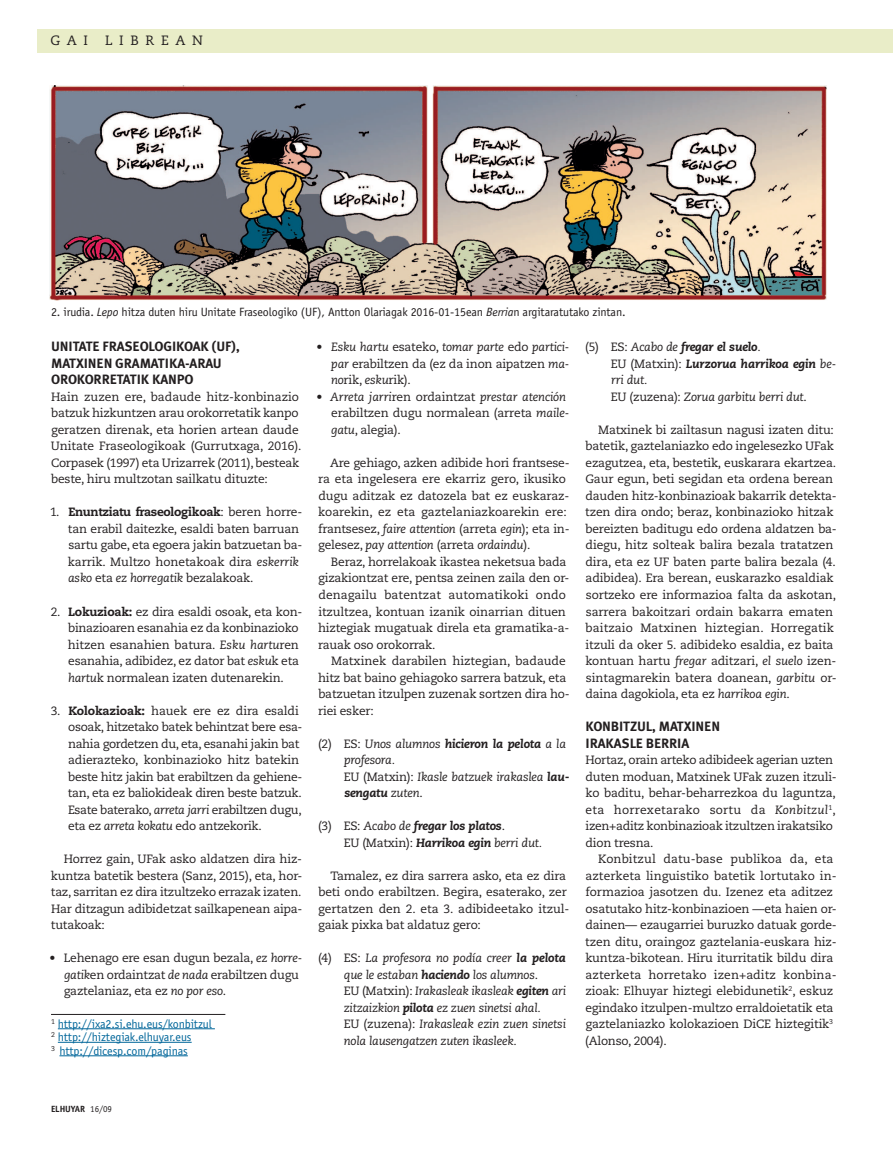
<style>
.page{position:relative;width:893px;height:1149px;background:#fff}
.page>*{position:absolute;margin:0;border:0;box-sizing:border-box;transform-origin:0 0}
.t1{font:700 13.5px/16.5px "Meta Plus";letter-spacing:-.01em;color:#231f20}
.t2{font:13.5px "Caecilia LT Std";letter-spacing:.49em;color:#231f20}
.t3{font:12px/16.5px "Caecilia LT Std";letter-spacing:-.02em;color:#231f20}
.t4{font:italic 12px/16.5px "Caecilia LT Std";letter-spacing:-.02em;color:#231f20}
.t5{font:12px "Officina Sans Std";letter-spacing:-.01em;color:#231f20}
.t6{font:12px/13.5px "Officina Sans Std";letter-spacing:-.01em;color:#01669a}
.t7{font:italic 800 12px/16.5px "Caecilia LT Std";letter-spacing:-.02em;color:#231f20}
.t8{font:700 9px "Officina Sans Std";letter-spacing:-.01em;color:#231f20}
.s1{font-style:italic}
.s2{font-weight:800}
.s3{font-style:normal}
.s4{font-weight:400;font-style:normal}
.s5{font-weight:400}
</style>
<div class="page">
<div style="left:37px;top:29px;width:856px;height:23px;background:#e9edc8"></div>
<img style="left:50px;top:85px;width:777px;height:215px">
<hr style="left:51px;top:1013px;width:174px;height:1px;background:#231f20">
<hr style="left:58px;top:1028px;width:157px;height:1px;background:#01669a">
<hr style="left:58px;top:1041px;width:134px;height:1px;background:#01669a">
<hr style="left:59px;top:1055px;width:129px;height:1px;background:#01669a">
<p class="t2" style="left:51px;top:33px;width:39px">GAI</p>
<p class="t2" style="left:105px;top:33px;width:99px">LIBREAN</p>
<p class="t5" style="left:51px;top:305px;width:576px">2. irudia. <span class="s1">Lepo</span> hitza duten hiru Unitate Fraseologiko (UF), Antton Olariagak 2016-01-15ean <span class="s1">Berria</span>n argitaratutako zintan.</p>
<p class="t1" style="left:51px;top:338px;width:190px">U NITATE FRASEOLOGIKOAK (U F),<br>MATXINEN GRAMATIKA-ARAU<br>OROKORRETATIK KANPO</p>
<p class="t3" style="left:51px;top:388px;width:252px">Hain zuzen ere, badaude hitz-konbinazio batzuk hizkuntzen arau orokorretatik kanpo geratzen direnak, eta horien artean daude Unitate Fraseologikoak (Gurrutxaga, 2016).<br>Corpasek (1997) eta Urizarrek (2011), besteak beste, hiru multzotan sailkatu dituzte:</p>
<p class="t3" style="left:68px;top:504px;width:236px;text-indent:-18px">1. <span class="s2">Enuntziatu fraseologikoak</span>: beren horre&shy;tan erabil daitezke, esaldi baten barruan sartu gabe, eta egoera jakin batzuetan ba&shy;karrik. Multzo honetakoak dira <span class="s1">eskerrik asko</span> eta <span class="s1">ez horregatik</span> bezalakoak.</p>
<p class="t3" style="left:68px;top:603px;width:236px;text-indent:-17px">2. <span class="s2">Lokuzioak:</span> ez dira esaldi osoak, eta kon&shy;binazioaren esanahia ez da konbinazioko hitzen esanahien batura. <span class="s1">Esku hartu</span>ren esanahia, adibidez, ez dator bat <span class="s1">esku</span>k eta <span class="s1">hartu</span>k normalean izaten dutenarekin.</p>
<p class="t3" style="left:68px;top:702px;width:236px;text-indent:-17px">3. <span class="s2">Kolokazioak:</span> hauek ere ez dira esaldi osoak, hitzetako batek behintzat bere esa&shy;nahia gordetzen du, eta, esanahi jakin bat adierazteko, konbinazioko hitz batekin beste hitz jakin bat erabiltzen da gehiene&shy;tan, eta ez baliokideak diren beste batzuk.<br>Esate baterako, <span class="s1">arreta jarri</span> erabiltzen dugu, eta ez <span class="s1">arreta kokatu</span> edo antzekorik.</p>
<p class="t3" style="left:51px;top:850px;width:253px;text-align:justify;text-indent:13px">Horrez gain, UFak asko aldatzen dira hiz&shy;kuntza batetik bestera (Sanz, 2015), eta, hor&shy;taz, sarritan ez dira itzultzeko errazak izaten.<br>Har ditzagun adibidetzat sailkapenean aipa&shy;tutakoak:</p>
<p class="t3" style="left:64px;top:949px;width:240px;text-indent:-14px">• Lehenago ere esan dugun bezala, <span class="s1">ez horre&shy;gatik</span>en ordaintzat <span class="s1">de nada</span> erabiltzen dugu gaztelaniaz, eta ez <span class="s1">no por eso</span>.</p>
<p class="t6" style="left:51px;top:1016px;width:162px"><sup>1</sup> http://ixa2.si.ehu.eus/konbitzul<br><sup>2</sup> http://hiztegiak.elhuyar.eus<br><sup>3</sup> http://dicesp.com/paginas</p>
<p class="t3" style="left:331px;top:339px;width:240px;text-align:justify;text-indent:-15px">• <span class="s1">Esku hartu</span> esateko, <span class="s1">tomar parte</span> edo <span class="s1">partici&shy;par</span> erabiltzen da (ez da inon aipatzen <span class="s1">ma&shy;no</span>rik, <span class="s1">esku</span>rik).</p>
<p class="t3" style="left:331px;top:388px;width:240px;text-indent:-15px">• <span class="s1">Arreta jarri</span>ren ordaintzat <span class="s1">prestar atención </span>erabiltzen dugu normalean (arreta <span class="s1">maile&shy;gatu</span>, alegia).</p>
<p class="t3" style="left:318px;top:454px;width:253px;text-indent:12px">Are gehiago, azken adibide hori frantsese&shy;ra eta ingelesera ere ekarriz gero, ikusiko dugu aditzak ez datozela bat ez euskaraz&shy;koarekin, ez eta gaztelaniazkoarekin ere: frantsesez, <span class="s1">faire attention</span> (arreta <span class="s1">egin</span>); eta in&shy;gelesez, <span class="s1">pay attention</span> (arreta <span class="s1">ordaindu</span>).</p>
<p class="t3" style="left:318px;top:553px;width:253px;text-indent:13px">Beraz, horrelakoak ikastea neketsua bada gizakiontzat ere, pentsa zeinen zaila den or&shy;denagailu batentzat automatikoki ondo itzultzea, kontuan izanik oinarrian dituen hiztegiak mugatuak direla eta gramatika-a&shy;rauak oso orokorrak.</p>
<p class="t3" style="left:318px;top:652px;width:253px;text-indent:13px">Matxinek darabilen hiztegian, badaude hitz bat baino gehiagoko sarrera batzuk, eta batzuetan itzulpen zuzenak sortzen dira ho&shy;riei esker:</p>
<p class="t4" style="left:344px;top:735px;width:227px;text-indent:-26px"><span class="s3">(2) ES:</span> Unos alumnos <span class="s2">hicieron la pelota</span> a la profesora.<br><span class="s3">EU (Matxin):</span> Ikasle batzuek irakaslea <span class="s2">lau&shy;sengatu</span> zuten<span class="s3">.</span></p>
<p class="t7" style="left:344px;top:817px;width:200px;text-indent:-26px"><span class="s4">(3) ES:</span> <span class="s5">Acabo de</span> fregar los platos<span class="s4">.<br>EU (Matxin):</span> Harrikoa egin <span class="s5">berri dut.</span></p>
<p class="t3" style="left:318px;top:867px;width:253px;text-indent:12px">Tamalez, ez dira sarrera asko, eta ez dira beti ondo erabiltzen. Begira, esaterako, zer gertatzen den 2. eta 3. adibideetako itzul&shy;gaiak pixka bat aldatuz gero:</p>
<p class="t4" style="left:344px;top:949px;width:224px;text-indent:-26px"><span class="s3">(4) ES:</span> La profesora no podía creer <span class="s2">la pelota </span>que le estaban <span class="s2">haciendo</span> los alumnos<span class="s3">.<br>EU (Matxin):</span> Irakasleak ikasleak <span class="s2">egiten</span> ari zitzaizkion <span class="s2">pilota</span> ez zuen sinetsi ahal.<br><span class="s3">EU (zuzena):</span> Irakasleak ezin zuen sinetsi nola lausengatzen zuten ikasleek.</p>
<p class="t4" style="left:611px;top:339px;width:227px;text-indent:-26px"><span class="s3">(5) ES:</span> Acabo de <span class="s2">fregar el suelo</span>.<br><span class="s3">EU (Matxin):</span> <span class="s2">Lurzorua harrikoa egin</span> be&shy;rri dut.<br><span class="s3">EU (zuzena):</span> Zorua garbitu berri dut<span class="s3">.</span></p>
<p class="t3" style="left:585px;top:421px;width:253px;text-indent:13px">Matxinek bi zailtasun nagusi izaten ditu: batetik, gaztelaniazko edo ingelesezko UFak ezagutzea, eta, bestetik, euskarara ekartzea.<br>Gaur egun, beti segidan eta ordena berean dauden hitz-konbinazioak bakarrik detekta&shy;tzen dira ondo; beraz, konbinazioko hitzak bereizten baditugu edo ordena aldatzen ba&shy;diegu, hitz solteak balira bezala tratatzen dira, eta ez UF baten parte balira bezala (4. adibidea). Era berean, euskarazko esaldiak sortzeko ere informazioa falta da askotan, sarrera bakoitzari ordain bakarra ematen baitzaio Matxinen hiztegian. Horregatik itzuli da oker 5. adibideko esaldia, ez baita kontuan hartu <span class="s1">fregar</span> aditzari, <span class="s1">el suelo</span> izen&shy;sintagmarekin batera doanean, <span class="s1">garbitu</span> or&shy;daina dagokiola, eta ez <span class="s1">harrikoa egin</span>.</p>
<p class="t1" style="left:586px;top:718px;width:136px">KONBITZUL, MATXINEN<br>IRAKASLE BERRIA</p>
<p class="t3" style="left:585px;top:751px;width:253px">Hortaz, orain arteko adibideek agerian uzten duten moduan, Matxinek UFak zuzen itzuli&shy;ko baditu, behar-beharrezkoa du laguntza, eta horrexetarako sortu da <span class="s1">Konbitzul</span><sup>1</sup>, izen+aditz konbinazioak itzultzen irakatsiko dion tresna.</p>
<p class="t3" style="left:585px;top:850px;width:253px;text-indent:13px">Konbitzul datu-base publikoa da, eta azterketa linguistiko batetik lortutako in&shy;formazioa jasotzen du. Izenez eta aditzez osatutako hitz-konbinazioen —eta haien or&shy;dainen— ezaugarriei buruzko datuak gorde&shy;tzen ditu, oraingoz gaztelania-euskara hiz&shy;kuntza-bikotean. Hiru iturritatik bildu dira azterketa horretako izen+aditz konbina&shy;zioak: Elhuyar hiztegi elebidunetik<sup>2</sup>, eskuz egindako itzulpen-multzo erraldoietatik eta gaztelaniazko kolokazioen DiCE hiztegitik<sup>3 </sup>(Alonso, 2004).</p>
<p class="t8" style="left:51px;top:1102px;width:62px">ELHUYAR <span class="s5">16/09</span></p>
</div>
